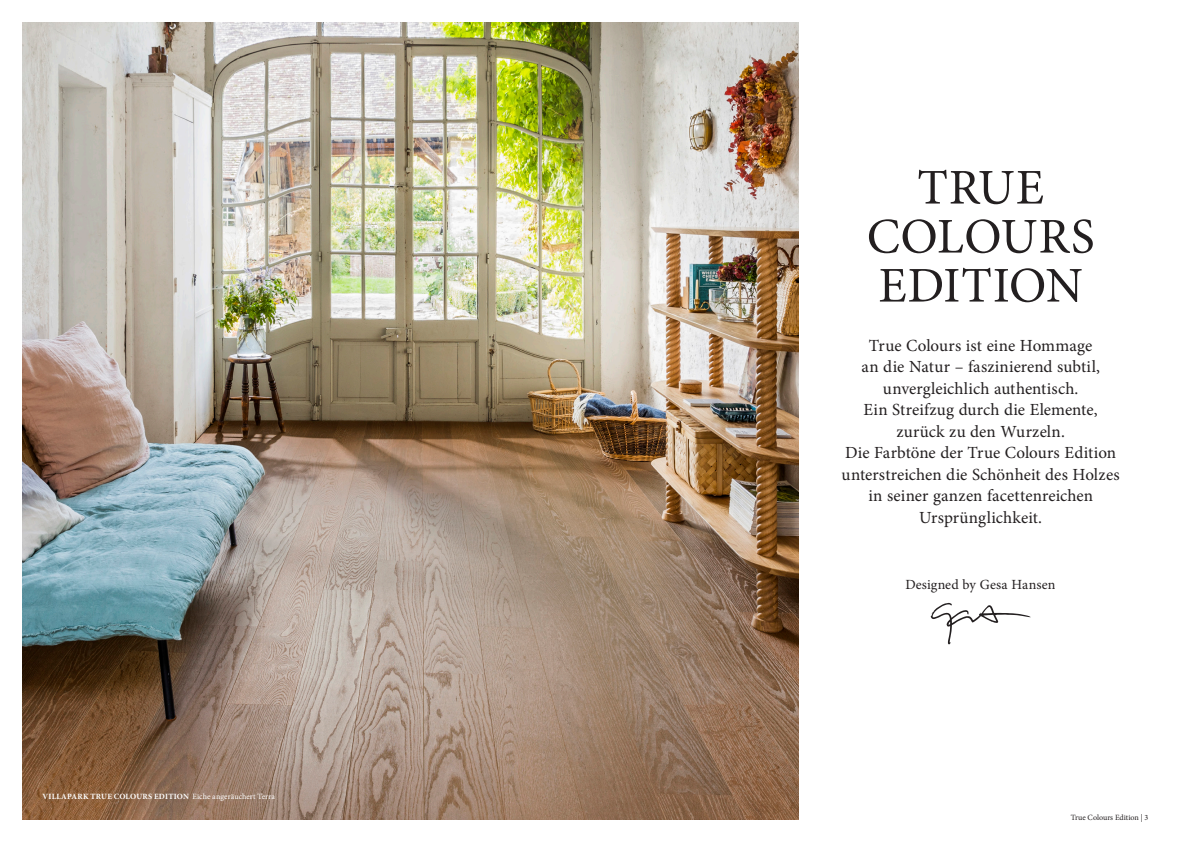
<style>
.page{position:relative;width:1191px;height:842px;background:#fff}
.page>*{position:absolute;margin:0;border:0;box-sizing:border-box;transform-origin:0 0}
.t1{font:50px/49px "Minion Pro";letter-spacing:.01em;color:#231f20;text-align:center}
.t2{font:17px/21.5px "Minion Pro";color:#231f20;text-align:center}
.t3{font:14px "Minion Pro";letter-spacing:.01em;color:#231f20}
.t4{font:700 8px "Minion Pro";letter-spacing:.03em;color:#fff}
.t5{font:8px "Minion Pro";color:#231f20}
.s1{font-weight:400}
</style>
<div class="page">
<img style="left:23px;top:23px;width:775px;height:797px">
<svg style="left:930px;top:603px;width:100px;height:41px"></svg>
<p class="t4" style="left:42px;top:790px;width:234px">VILLAPARK TRUE COLOURS EDITION <span class="s1">Eiche angeräuchert Terra</span></p>
<h1 class="t1" style="left:866px;top:163px;width:229px">TRUE<br>COLOURS<br>EDITION</h1>
<p class="t2" style="left:841px;top:334px;width:280px">True Colours ist eine Hommage<br>an die Natur – faszinierend subtil, unvergleichlich authentisch.<br>Ein Streifzug durch die Elemente, zurück zu den Wurzeln.<br>Die Farbtöne der True Colours Edition unterstreichen die Schönheit des Holzes in seiner ganzen facettenreichen<br>Ursprünglichkeit.</p>
<p class="t3" style="left:905px;top:575px;width:152px">Designed by Gesa Hansen</p>
<p class="t5" style="left:1070px;top:812px;width:79px">True Colours Edition | 3</p>
</div>
